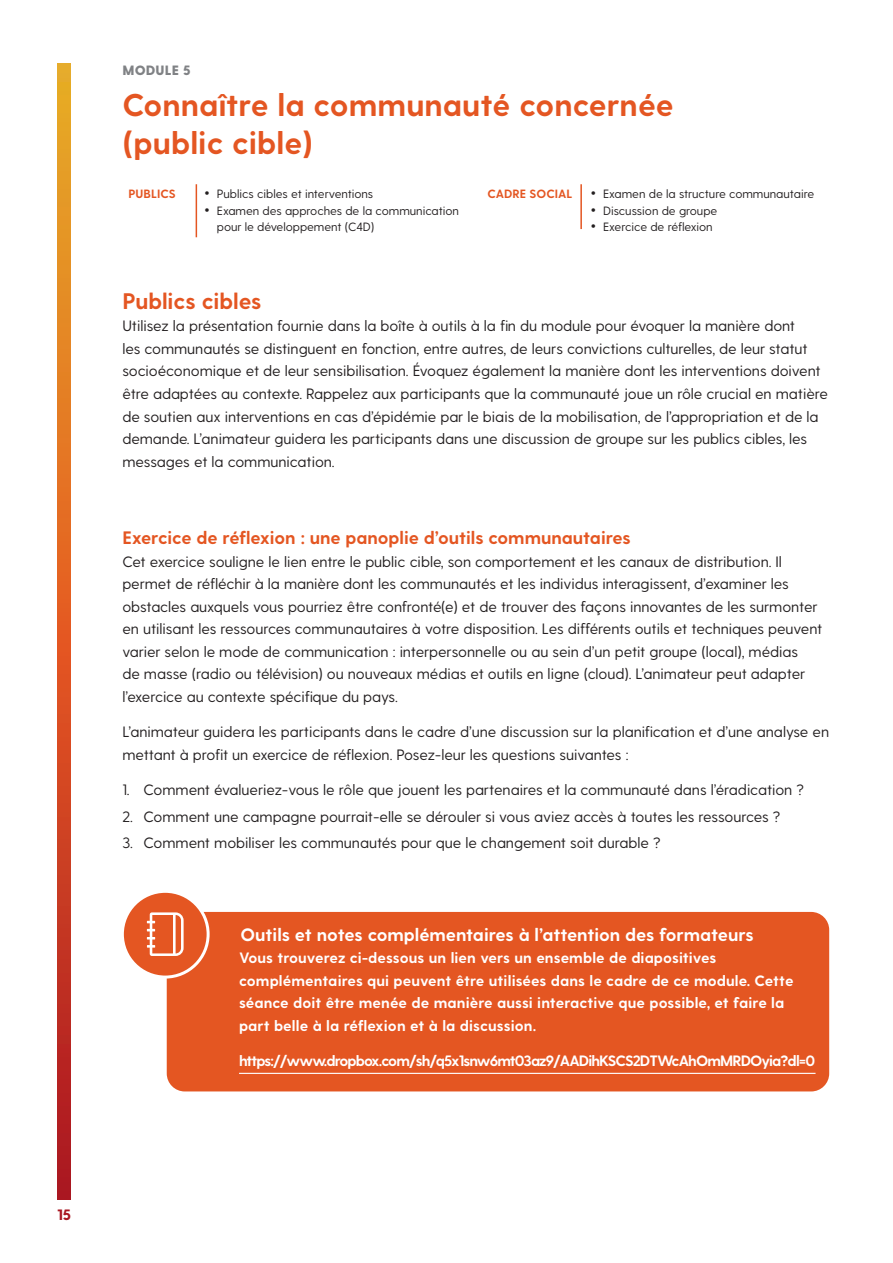
<style>
.page{position:relative;width:893px;height:1263px;background:#fff}
.page>*{position:absolute;margin:0;border:0;box-sizing:border-box;transform-origin:0 0}
.t1{font:700 31.5px/37.8px "Greycliff CF";color:#e45622}
.t2{font:700 22.5px "Greycliff CF";letter-spacing:-.005em;color:#e45622}
.t3{font:700 18px "Greycliff CF";letter-spacing:-.005em;color:#e45622}
.t4{font:700 18px "Greycliff CF";letter-spacing:-.005em;color:#fff}
.copy{font:15px/22.5px "Greycliff CF";letter-spacing:-.005em;color:#231f20}
.Additional_info{font:700 15px/22.5px "Greycliff CF";color:#fff}
.Additional_info-2{font:700 15px "Greycliff CF";letter-spacing:-.06em;color:#fff}
.t5{font:800 15px "Greycliff CF";color:#a91621}
.Modules{font:800 13.5px "Greycliff CF";letter-spacing:.01em;color:#808285}
.t6{font:12px/16.5px "Greycliff CF";letter-spacing:-.005em;color:#231f20}
.Module_table_Headers{font:700 12px "Greycliff CF";letter-spacing:.005em;color:#e45622}
.s1{font-weight:700;font-size:18px}
</style>
<div class="page">
<svg style="left:58px;top:64px;width:13px;height:1135px;background:#d55e23"></svg>
<hr style="left:196px;top:184px;width:1px;height:53px;background:#e45622">
<hr style="left:580px;top:184px;width:2px;height:45px;background:#e45622">
<div style="left:167px;top:912px;width:662px;height:179px;background:#e45622;border-radius:18px"></div>
<hr style="left:239px;top:1073px;width:576px;height:1px;background:#fff">
<div style="left:122px;top:891px;width:86px;height:86px;background:#e45622;border-radius:50%"></div>
<div style="left:121px;top:890px;width:89px;height:88px;border:3px solid #fff;border-radius:50%"></div>
<svg style="left:147px;top:912px;width:37px;height:44px"></svg>
<p class="Modules" style="left:122px;top:62px;width:70px">MODULE 5</p>
<h2 class="t1" style="left:122px;top:88px;width:553px">Connaître la communauté concernée (public cible)</h2>
<p class="Module_table_Headers" style="left:128px;top:187px;width:49px">PUBLICS</p>
<p class="t6" style="left:204px;top:186px;width:171px"><span class="s1">•</span> Publics cibles et interventions</p>
<p class="t6" style="left:217px;top:202px;width:244px;text-indent:-13px"><span class="s1">•</span> Examen des approches de la communication pour le développement (C4D)</p>
<p class="Module_table_Headers" style="left:487px;top:187px;width:87px">CADRE SOCIAL</p>
<p class="t6" style="left:590px;top:186px;width:225px"><span class="s1">•</span> Examen de la structure communautaire</p>
<p class="t6" style="left:590px;top:202px;width:128px"><span class="s1">•</span> Discussion de groupe</p>
<p class="t6" style="left:590px;top:219px;width:124px"><span class="s1">•</span> Exercice de réflexion</p>
<h3 class="t2" style="left:122px;top:288px;width:141px">Publics cibles</h3>
<p class="copy" style="left:122px;top:315px;width:707px">Utilisez la présentation fournie dans la boîte à outils à la fin du module pour évoquer la manière dont<br>les communautés se distinguent en fonction, entre autres, de leurs convictions culturelles, de leur statut socioéconomique et de leur sensibilisation. Évoquez également la manière dont les interventions doivent être adaptées au contexte. Rappelez aux participants que la communauté joue un rôle crucial en matière de soutien aux interventions en cas d’épidémie par le biais de la mobilisation, de l’appropriation et de la demande. L’animateur guidera les participants dans une discussion de groupe sur les publics cibles, les messages et la communication.</p>
<h4 class="t3" style="left:122px;top:527px;width:510px">Exercice de réflexion : une panoplie d’outils communautaires</h4>
<p class="copy" style="left:122px;top:551px;width:701px">Cet exercice souligne le lien entre le public cible, son comportement et les canaux de distribution. Il permet de réfléchir à la manière dont les communautés et les individus interagissent, d’examiner les obstacles auxquels vous pourriez être confronté(e) et de trouver des façons innovantes de les surmonter en utilisant les ressources communautaires à votre disposition. Les différents outils et techniques peuvent varier selon le mode de communication : interpersonnelle ou au sein d’un petit groupe (local), médias<br>de masse (radio ou télévision) ou nouveaux médias et outils en ligne (cloud). L’animateur peut adapter l’exercice au contexte spécifique du pays.</p>
<p class="copy" style="left:122px;top:721px;width:708px">L’animateur guidera les participants dans le cadre d’une discussion sur la planification et d’une analyse en mettant à profit un exercice de réflexion. Posez-leur les questions suivantes :</p>
<p class="copy" style="left:122px;top:779px;width:683px">1. Comment évalueriez-vous le rôle que jouent les partenaires et la communauté dans l’éradication ?</p>
<p class="copy" style="left:122px;top:805px;width:660px">2. Comment une campagne pourrait-elle se dérouler si vous aviez accès à toutes les ressources ?</p>
<p class="copy" style="left:122px;top:832px;width:540px">3. Comment mobiliser les communautés pour que le changement soit durable ?</p>
<h4 class="t4" style="left:241px;top:923px;width:515px">Outils et notes complémentaires à l’attention des formateurs</h4>
<p class="Additional_info" style="left:239px;top:947px;width:556px">Vous trouverez ci-dessous un lien vers un ensemble de diapositives complémentaires qui peuvent être utilisées dans le cadre de ce module. Cette séance doit être menée de manière aussi interactive que possible, et faire la part belle à la réflexion et à la discussion.</p>
<p class="Additional_info-2" style="left:239px;top:1051px;width:578px">https://www.dropbox.com/sh/q5x1snw6mt03az9/AADihKSCS2DTWcAhOmMRDOyia?dl=0</p>
<p class="t5" style="left:57px;top:1205px;width:16px">15</p>
</div>
